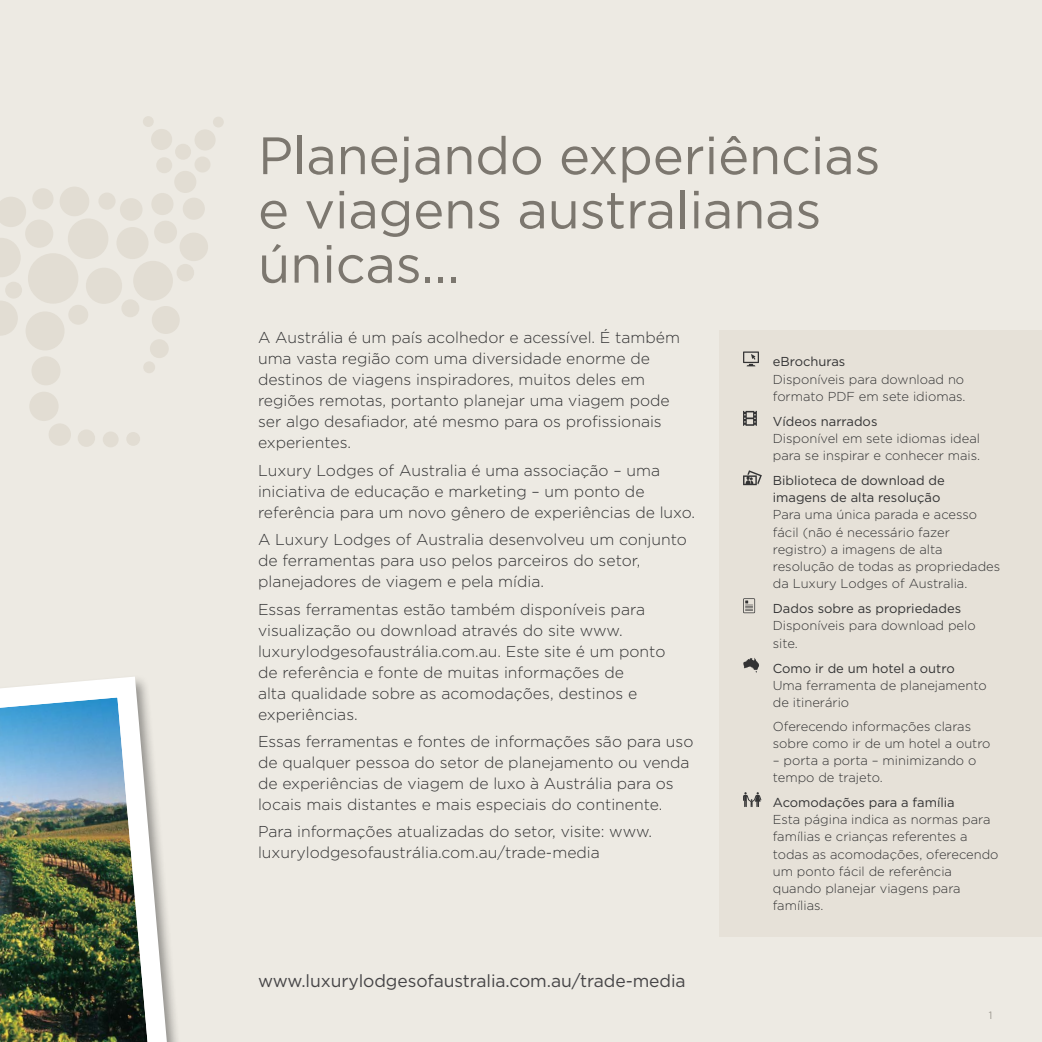
<style>
.page{position:relative;width:1042px;height:1042px;background:#edeae3}
.page>*{position:absolute;margin:0;border:0;box-sizing:border-box;transform-origin:0 0}
.t1{font:52.5px/54.2px "Gotham";letter-spacing:-.005em;color:#7c776f}
.t2{font:17.5px "Gotham";letter-spacing:-.005em;color:#464547}
.t3{font:300 15.75px/21px "Gotham";color:#333334}
.t4{font:300 12.95px/17.2px "Gotham";color:#333334}
.t5{font:12.95px/17.2px "Gotham";color:#333334}
.t6{font:300 10.5px "Gotham";color:#7c776f}
</style>
<div class="page">
<div style="left:151px;top:193px;width:22px;height:22px;background:#e2ddd3;border-radius:50%"></div>
<div style="left:98px;top:192px;width:18px;height:18px;background:#e2ddd3;border-radius:50%"></div>
<div style="left:156px;top:157px;width:16px;height:16px;background:#e2ddd3;border-radius:50%"></div>
<div style="left:121px;top:299px;width:18px;height:18px;background:#e2ddd3;border-radius:50%"></div>
<div style="left:213px;top:117px;width:11px;height:10px;background:#e2ddd3;border-radius:50%"></div>
<div style="left:143px;top:361px;width:12px;height:12px;background:#e2ddd3;border-radius:50%"></div>
<div style="left:31px;top:356px;width:29px;height:29px;background:#e2ddd3;border-radius:50%"></div>
<div style="left:126px;top:432px;width:14px;height:14px;background:#e2ddd3;border-radius:50%"></div>
<svg style="left:0;top:301px;width:18px;height:35px"></svg>
<div style="left:133px;top:261px;width:40px;height:40px;background:#e2ddd3;border-radius:50%"></div>
<div style="left:28px;top:253px;width:50px;height:51px;background:#e2ddd3;border-radius:50%"></div>
<div style="left:150px;top:339px;width:19px;height:19px;background:#e2ddd3;border-radius:50%"></div>
<div style="left:154px;top:221px;width:23px;height:22px;background:#e2ddd3;border-radius:50%"></div>
<div style="left:5px;top:282px;width:17px;height:17px;background:#e2ddd3;border-radius:50%"></div>
<div style="left:151px;top:129px;width:21px;height:21px;background:#e2ddd3;border-radius:50%"></div>
<div style="left:60px;top:187px;width:29px;height:29px;background:#e2ddd3;border-radius:50%"></div>
<div style="left:49px;top:423px;width:22px;height:23px;background:#e2ddd3;border-radius:50%"></div>
<div style="left:68px;top:218px;width:40px;height:41px;background:#e2ddd3;border-radius:50%"></div>
<div style="left:183px;top:198px;width:22px;height:22px;background:#e2ddd3;border-radius:50%"></div>
<div style="left:120px;top:198px;width:23px;height:23px;background:#e2ddd3;border-radius:50%"></div>
<div style="left:175px;top:144px;width:16px;height:16px;background:#e2ddd3;border-radius:50%"></div>
<div style="left:29px;top:392px;width:30px;height:29px;background:#e2ddd3;border-radius:50%"></div>
<div style="left:103px;top:431px;width:16px;height:16px;background:#e2ddd3;border-radius:50%"></div>
<div style="left:26px;top:311px;width:39px;height:39px;background:#e2ddd3;border-radius:50%"></div>
<svg style="left:0;top:238px;width:21px;height:39px"></svg>
<div style="left:174px;top:171px;width:22px;height:22px;background:#e2ddd3;border-radius:50%"></div>
<div style="left:68px;top:305px;width:20px;height:20px;background:#e2ddd3;border-radius:50%"></div>
<div style="left:177px;top:264px;width:17px;height:17px;background:#e2ddd3;border-radius:50%"></div>
<div style="left:194px;top:129px;width:22px;height:21px;background:#e2ddd3;border-radius:50%"></div>
<div style="left:180px;top:233px;width:28px;height:28px;background:#e2ddd3;border-radius:50%"></div>
<svg style="left:0;top:197px;width:26px;height:30px"></svg>
<div style="left:86px;top:268px;width:36px;height:36px;background:#e2ddd3;border-radius:50%"></div>
<div style="left:116px;top:227px;width:33px;height:32px;background:#e2ddd3;border-radius:50%"></div>
<div style="left:152px;top:306px;width:28px;height:28px;background:#e2ddd3;border-radius:50%"></div>
<div style="left:143px;top:116px;width:11px;height:11px;background:#e2ddd3;border-radius:50%"></div>
<div style="left:194px;top:156px;width:16px;height:16px;background:#e2ddd3;border-radius:50%"></div>
<div style="left:32px;top:188px;width:22px;height:21px;background:#e2ddd3;border-radius:50%"></div>
<div style="left:78px;top:429px;width:17px;height:18px;background:#e2ddd3;border-radius:50%"></div>
<div style="left:25px;top:220px;width:28px;height:28px;background:#e2ddd3;border-radius:50%"></div>
<img style="left:0;top:677px;width:177px;height:365px">
<div style="left:719px;top:330px;width:323px;height:606px;background:#e6e1d8"></div>
<svg style="left:743px;top:351px;width:16px;height:15px"></svg>
<svg style="left:743px;top:411px;width:14px;height:15px"></svg>
<svg style="left:743px;top:470px;width:19px;height:15px"></svg>
<svg style="left:743px;top:598px;width:12px;height:15px"></svg>
<svg style="left:743px;top:658px;width:16px;height:14px"></svg>
<svg style="left:743px;top:792px;width:18px;height:15px"></svg>
<h1 class="t1" style="left:258px;top:127px;width:624px">Planejando experiências e viagens australianas únicas...</h1>
<p class="t3" style="left:258px;top:327px;width:424px">A Austrália é um país acolhedor e acessível. É também uma vasta região com uma diversidade enorme de destinos de viagens inspiradores, muitos deles em regiões remotas, portanto planejar uma viagem pode ser algo desafiador, até mesmo para os profissionais experientes.</p>
<p class="t3" style="left:258px;top:459px;width:438px">Luxury Lodges of Australia é uma associação – uma iniciativa de educação e marketing – um ponto de referência para um novo gênero de experiências de luxo.</p>
<p class="t3" style="left:258px;top:529px;width:430px">A Luxury Lodges of Australia desenvolveu um conjunto de ferramentas para uso pelos parceiros do setor, planejadores de viagem e pela mídia.</p>
<p class="t3" style="left:258px;top:598px;width:409px">Essas ferramentas estão também disponíveis para visualização ou download através do site www. luxurylodgesofaustrália.com.au. Este site é um ponto de referência e fonte de muitas informações de<br>alta qualidade sobre as acomodações, destinos e experiências.</p>
<p class="t3" style="left:258px;top:731px;width:437px">Essas ferramentas e fontes de informações são para uso de qualquer pessoa do setor de planejamento ou venda de experiências de viagem de luxo à Austrália para os locais mais distantes e mais especiais do continente.</p>
<p class="t3" style="left:258px;top:821px;width:396px">Para informações atualizadas do setor, visite: www. luxurylodgesofaustrália.com.au/trade-media</p>
<p class="t2" style="left:258px;top:971px;width:429px">www.luxurylodgesofaustralia.com.au/trade-media</p>
<p class="t5" style="left:773px;top:353px;width:74px">eBrochuras</p>
<p class="t4" style="left:773px;top:370px;width:194px">Disponíveis para download no formato PDF em sete idiomas.</p>
<p class="t5" style="left:773px;top:412px;width:106px">Vídeos narrados</p>
<p class="t4" style="left:773px;top:429px;width:209px">Disponível em sete idiomas ideal para se inspirar e conhecer mais.</p>
<p class="t5" style="left:773px;top:472px;width:173px">Biblioteca de download de imagens de alta resolução</p>
<p class="t4" style="left:773px;top:506px;width:229px">Para uma única parada e acesso fácil (não é necessário fazer registro) a imagens de alta resolução de todas as propriedades da Luxury Lodges of Australia.</p>
<p class="t5" style="left:773px;top:600px;width:190px">Dados sobre as propriedades</p>
<p class="t4" style="left:773px;top:617px;width:204px">Disponíveis para download pelo site.</p>
<p class="t5" style="left:773px;top:659px;width:183px">Como ir de um hotel a outro</p>
<p class="t4" style="left:773px;top:676px;width:215px">Uma ferramenta de planejamento de itinerário</p>
<p class="t4" style="left:773px;top:717px;width:219px">Oferecendo informações claras sobre como ir de um hotel a outro</p>
<p class="t4" style="left:773px;top:751px;width:205px">– porta a porta – minimizando o tempo de trajeto.</p>
<p class="t5" style="left:773px;top:793px;width:183px">Acomodações para a família</p>
<p class="t4" style="left:773px;top:811px;width:227px">Esta página indica as normas para famílias e crianças referentes a todas as acomodações, oferecendo um ponto fácil de referência quando planejar viagens para famílias.</p>
<p class="t6" style="left:989px;top:1010px;width:5px">1</p>
</div>
